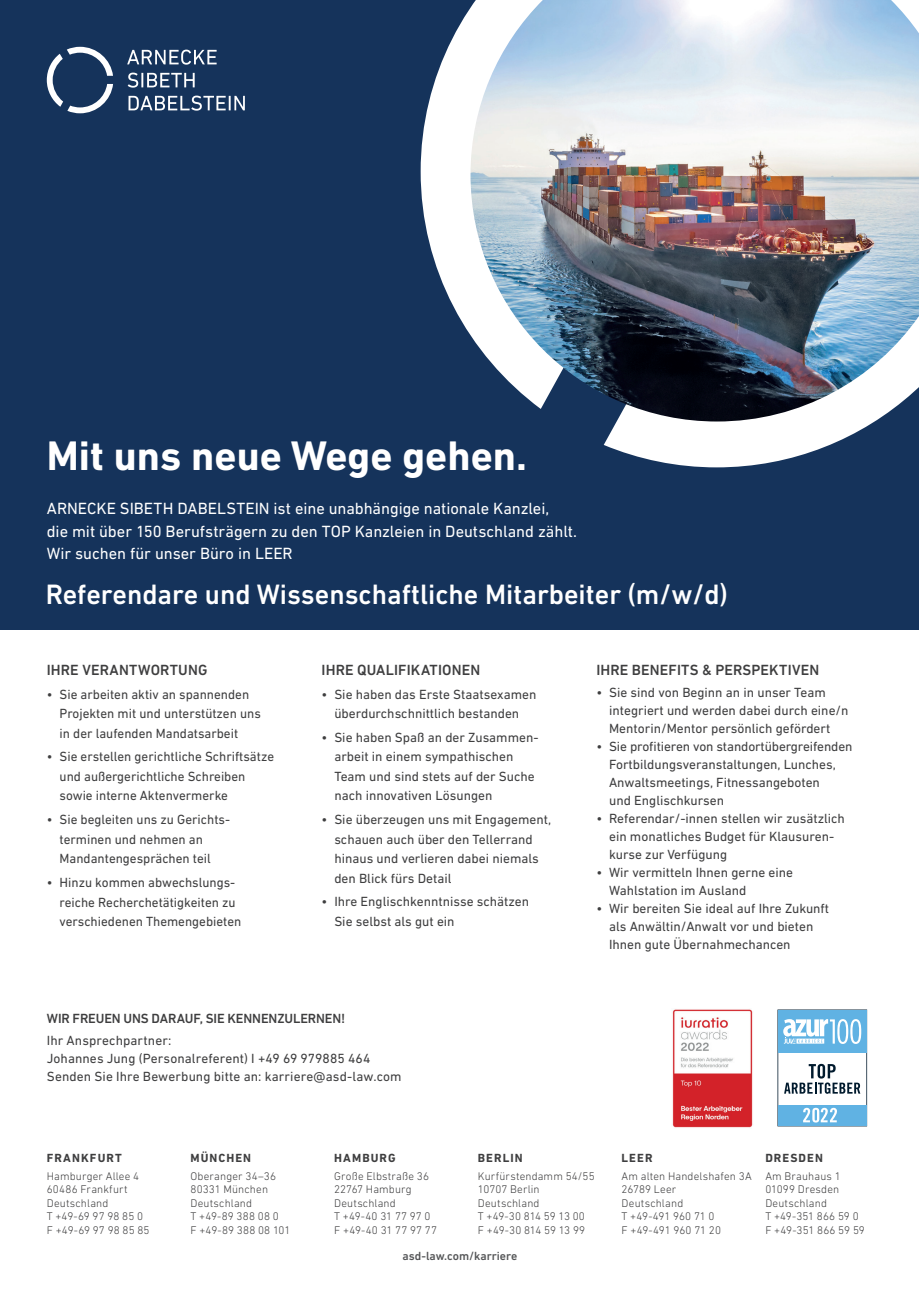
<style>
.page{position:relative;width:919px;height:1289px;background:#fff}
.page>*{position:absolute;margin:0;border:0;box-sizing:border-box;transform-origin:0 0}
.t1{font:700 42px "DIN Next LT Pro";color:#fff}
.t2{font:500 28.5px "DIN Next LT Pro";color:#fff}
.t3{font:16.5px/22.5px "DIN Next LT Pro";color:#fff}
.t4{font:500 15px "DIN Next LT Pro";letter-spacing:.01em;color:#3e3e3f}
.t5{font:13.5px/19.5px "DIN Next LT Pro";color:#3e3e3f}
.t6{font:500 13.5px "DIN Next LT Pro";letter-spacing:-.01em;color:#3e3e3f}
.t7{font:700 12px "DIN Next LT Pro";letter-spacing:.09em;color:#3e3e3f}
.t8{font:500 12px "DIN Next LT Pro";color:#545557}
.t9{font:300 11.25px/13.5px "DIN Next LT Pro";letter-spacing:.01em;color:#3e3e3f}
</style>
<div class="page">
<div style="left:0;top:0;width:918px;height:629px;background:#15335b"></div>
<svg style="left:47px;top:47px;width:66px;height:66px"></svg>
<svg style="left:127px;top:50px;width:89px;height:15px"></svg>
<svg style="left:128px;top:73px;width:67px;height:15px"></svg>
<svg style="left:128px;top:96px;width:117px;height:15px"></svg>
<svg style="left:777px;top:1009px;width:90px;height:117px"></svg>
<img style="left:672px;top:1009px;width:81px;height:119px">
<svg style="left:420px;top:8px;width:50px;height:327px;fill:#fff"></svg>
<svg style="left:603px;top:421px;width:273px;height:46px;fill:#fff"></svg>
<img style="left:470px;top:0;width:448px;height:421px">
<h1 class="t1" style="left:47px;top:431px;width:481px">Mit uns neue Wege gehen.</h1>
<p class="t3" style="left:47px;top:497px;width:531px">ARNECKE SIBETH DABELSTEIN ist eine unabhängige nationale Kanzlei,<br>die mit über 150 Berufsträgern zu den TOP Kanzleien in Deutschland zählt.<br>Wir suchen für unser Büro in LEER</p>
<h2 class="t2" style="left:46px;top:578px;width:683px">Referendare und Wissenschaftliche Mitarbeiter (m/w/d)</h2>
<p class="t4" style="left:47px;top:661px;width:162px">IHRE VERANTWORTUNG</p>
<p class="t5" style="left:60px;top:684px;width:203px;text-indent:-13px">• Sie arbeiten aktiv an spannenden<br>Projekten mit und unterstützen uns in der laufenden Mandatsarbeit</p>
<p class="t5" style="left:60px;top:747px;width:216px;text-indent:-13px">• Sie erstellen gerichtliche Schriftsätze und außergerichtliche Schreiben sowie interne Aktenvermerke</p>
<p class="t5" style="left:60px;top:809px;width:172px;text-indent:-13px">• Sie begleiten uns zu Gerichts&shy;terminen und nehmen an<br>Mandantengesprächen teil</p>
<p class="t5" style="left:60px;top:872px;width:183px;text-indent:-13px">• Hinzu kommen abwechslungs&shy;reiche Recherchetätigkeiten zu verschiedenen Themengebieten</p>
<p class="t4" style="left:321px;top:661px;width:160px">IHRE QUALIFIKATIONEN</p>
<p class="t5" style="left:321px;top:684px;width:216px;text-align:center">• Sie haben das Erste Staatsexamen überdurchschnittlich bestanden</p>
<p class="t5" style="left:334px;top:727px;width:206px;text-indent:-13px">• Sie haben Spaß an der Zusammen&shy;arbeit in einem sympathischen<br>Team und sind stets auf der Suche nach innovativen Lösungen</p>
<p class="t5" style="left:334px;top:809px;width:218px;text-indent:-13px">• Sie überzeugen uns mit Engagement, schauen auch über den Tellerrand hinaus und verlieren dabei niemals den Blick fürs Detail</p>
<p class="t5" style="left:334px;top:892px;width:196px;text-indent:-13px">• Ihre Englischkenntnisse schätzen<br>Sie selbst als gut ein</p>
<p class="t6" style="left:47px;top:1010px;width:300px">WIR FREUEN UNS DARAUF, SIE KENNENZULERNEN!</p>
<p class="t5" style="left:47px;top:1031px;width:356px;line-height:18px">Ihr Ansprechpartner:<br>Johannes Jung (Personalreferent) I +49 69 979885 464<br>Senden Sie Ihre Bewerbung bitte an: karriere@asd-law.com</p>
<p class="t4" style="left:596px;top:661px;width:224px">IHRE BENEFITS &amp; PERSPEKTIVEN</p>
<p class="t5" style="left:609px;top:683px;width:241px;line-height:18px;text-indent:-13px">• Sie sind von Beginn an in unser Team integriert und werden dabei durch eine/n<br>Mentorin/Mentor persönlich gefördert</p>
<p class="t5" style="left:609px;top:737px;width:245px;line-height:18px;text-indent:-13px">• Sie profitieren von standortübergreifenden Fortbildungsveranstaltungen, Lunches, Anwaltsmeetings, Fitnessangeboten<br>und Englischkursen</p>
<p class="t5" style="left:609px;top:809px;width:237px;line-height:18px;text-indent:-13px">• Referendar/-innen stellen wir zusätzlich ein monatliches Budget für Klausuren&shy;kurse zur Verfügung</p>
<p class="t5" style="left:609px;top:863px;width:185px;line-height:18px;text-indent:-13px">• Wir vermitteln Ihnen gerne eine<br>Wahlstation im Ausland</p>
<p class="t5" style="left:609px;top:899px;width:221px;line-height:18px;text-indent:-13px">• Wir bereiten Sie ideal auf Ihre Zukunft als Anwältin/Anwalt vor und bieten<br>Ihnen gute Übernahmechancen</p>
<p class="t7" style="left:47px;top:1150px;width:76px">FRANKFURT</p>
<p class="t9" style="left:47px;top:1168px;width:104px">Hamburger Allee 4<br>60486 Frankfurt<br>Deutschland<br>T +49-69 97 98 85 0<br>F +49-69 97 98 85 85</p>
<p class="t7" style="left:190px;top:1150px;width:62px">MÜNCHEN</p>
<p class="t9" style="left:190px;top:1168px;width:101px">Oberanger 34–36<br>80331 München<br>Deutschland<br>T +49-89 388 08 0<br>F +49-89 388 08 101</p>
<p class="t7" style="left:334px;top:1150px;width:63px">HAMBURG</p>
<p class="t9" style="left:334px;top:1168px;width:104px">Große Elbstraße 36<br>22767 Hamburg<br>Deutschland<br>T +49-40 31 77 97 0<br>F +49-40 31 77 97 77</p>
<p class="t7" style="left:478px;top:1150px;width:46px">BERLIN</p>
<p class="t9" style="left:478px;top:1168px;width:118px">Kurfürstendamm 54/55<br>10707 Berlin<br>Deutschland<br>T +49-30 814 59 13 00<br>F +49-30 814 59 13 99</p>
<p class="t8" style="left:402px;top:1248px;width:116px">asd-law.com/karriere</p>
<p class="t7" style="left:621px;top:1150px;width:32px">LEER</p>
<p class="t9" style="left:621px;top:1168px;width:132px">Am alten Handelshafen 3A<br>26789 Leer<br>Deutschland<br>T +49-491 960 71 0<br>F +49-491 960 71 20</p>
<p class="t7" style="left:765px;top:1150px;width:59px">DRESDEN</p>
<p class="t9" style="left:765px;top:1168px;width:101px">Am Brauhaus 1<br>01099 Dresden<br>Deutschland<br>T +49-351 866 59 0<br>F +49-351 866 59 59</p>
</div>
